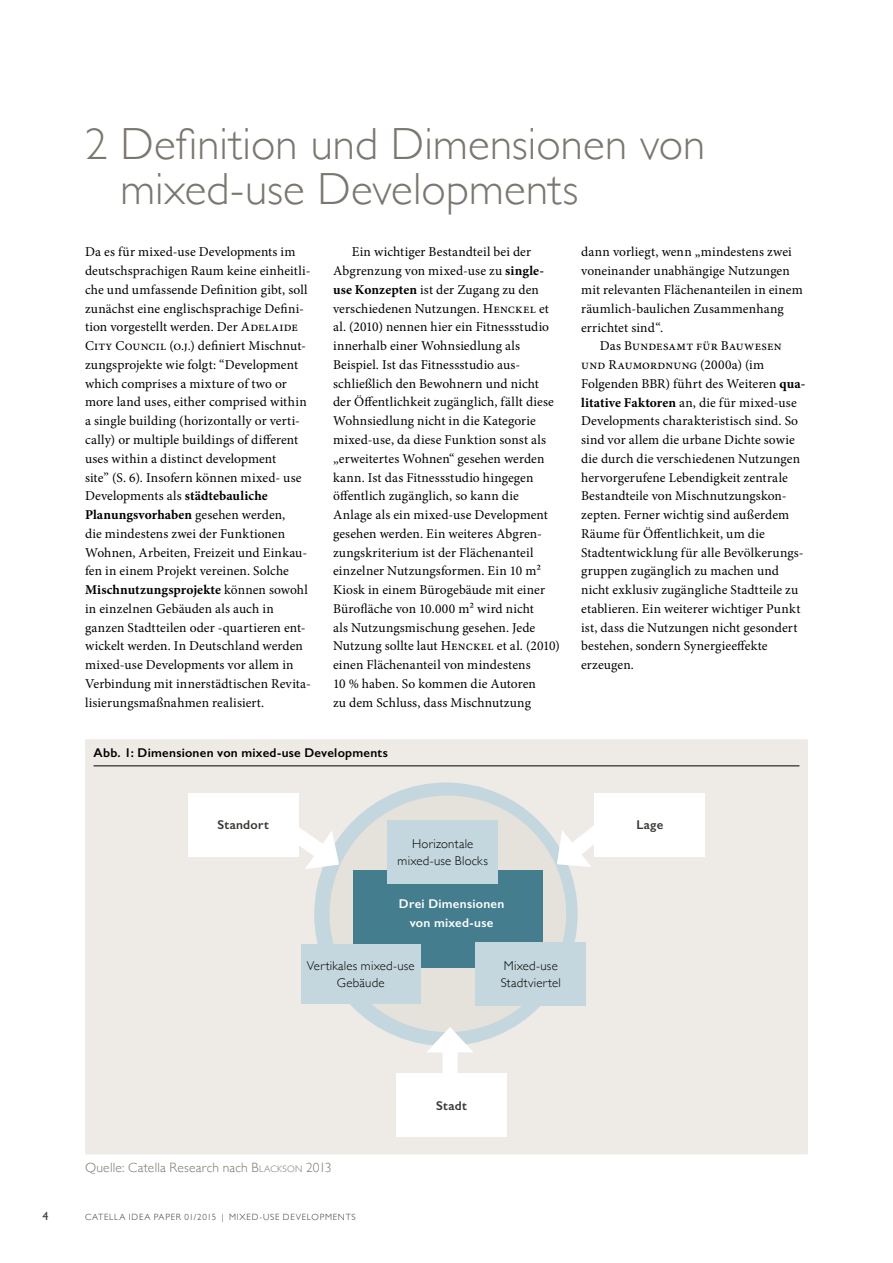
<style>
.page{position:relative;width:893px;height:1263px;background:#fff}
.page>*{position:absolute;margin:0;border:0;box-sizing:border-box;transform-origin:0 0}
.t1{font:300 45px/45px "Gill Sans";letter-spacing:.005em;color:#7a7670}
.t2{font:13.5px/18.8px "Minion Pro";letter-spacing:.01em;color:#000}
.t3{font:300 13.5px "Gill Sans";letter-spacing:.015em;color:#7a7670}
.t4{font:300 12.75px/16.5px "Gill Sans";letter-spacing:.02em;color:#000;text-align:center}
.t5{font:600 12.75px "Gill Sans";letter-spacing:.02em;color:#000}
.t6{font:600 12.75px/18.8px "Gill Sans";letter-spacing:.02em;color:#fff;text-align:center}
.t7{font:600 12.75px "Gill Sans";letter-spacing:.02em;color:#3b3835}
.t8{font:12px "Gill Sans";color:#3b3835}
.t9{font:300 9px "Gill Sans";letter-spacing:.085em;color:#3b3835}
.s1{font-weight:700}
.s2{font-style:inherit}
.s3{font-size:9.45px}
</style>
<div class="page">
<div style="left:85px;top:739px;width:723px;height:415px;background:#eeebe7"></div>
<hr style="left:94px;top:765px;width:705px;height:1px;background:#000">
<div style="left:314px;top:782px;width:264px;height:264px;background:#c4d6de;border-radius:50%"></div>
<svg style="left:548px;top:809px;width:73px;height:67px"></svg>
<svg style="left:265px;top:806px;width:82px;height:70px"></svg>
<div style="left:330px;top:795px;width:236px;height:237px;background:#e5e1db;border-radius:50%"></div>
<div style="left:353px;top:870px;width:189px;height:97px;background:#447d8e"></div>
<div style="left:387px;top:820px;width:111px;height:64px;background:#c4d6de"></div>
<div style="left:595px;top:793px;width:110px;height:64px;background:#fff"></div>
<div style="left:476px;top:942px;width:110px;height:64px;background:#c4d6de"></div>
<div style="left:301px;top:944px;width:119px;height:60px;background:#c4d6de"></div>
<div style="left:188px;top:793px;width:110px;height:64px;background:#fff"></div>
<div style="left:442px;top:1042px;width:15px;height:32px;background:#fff"></div>
<svg style="left:426px;top:1027px;width:48px;height:25px"></svg>
<div style="left:396px;top:1073px;width:111px;height:64px;background:#fff"></div>
<h1 class="t1" style="left:120px;top:119px;width:586px;text-indent:-35px">2 Definition und Dimensionen von mixed-use Developments</h1>
<p class="t2" style="left:85px;top:243px;width:227px">Da es für mixed-use Developments im deutschsprachigen Raum keine einheitli&shy;che und umfassende Definition gibt, soll zunächst eine englischsprachige Defini&shy;tion vorgestellt werden. Der Adelaide City Council (o.j.) definiert Mischnut&shy;zungsprojekte wie folgt: “Development which comprises a mixture of two or more land uses, either comprised within a single building (horizontally or verti&shy;cally) or multiple buildings of different uses within a distinct development<br>site” (S. 6). Insofern können mixed- use Developments als <span class="s1">städtebauliche Planungsvorhaben</span> gesehen werden,<br>die mindestens zwei der Funktionen Wohnen, Arbeiten, Freizeit und Einkau&shy;fen in einem Projekt vereinen. Solche <span class="s1">Mischnutzungsprojekte</span> können sowohl in einzelnen Gebäuden als auch in ganzen Stadtteilen oder -quartieren ent&shy;wickelt werden. In Deutschland werden mixed-use Developments vor allem in Verbindung mit innerstädtischen Revita&shy;lisierungsmaßnahmen realisiert.</p>
<p class="t5" style="left:94px;top:745px;width:296px">Abb. 1: Dimensionen von mixed-use Developments</p>
<p class="t2" style="left:333px;top:243px;width:228px;text-indent:19px">Ein wichtiger Bestandteil bei der Abgrenzung von mixed-use zu <span class="s1">single&shy;use Konzepten</span> ist der Zugang zu den verschiedenen Nutzungen. Henckel et al. (2010) nennen hier ein Fitnessstudio innerhalb einer Wohnsiedlung als Beispiel. Ist das Fitnessstudio aus&shy;schließlich den Bewohnern und nicht der Öffentlichkeit zugänglich, fällt diese Wohnsiedlung nicht in die Kategorie mixed-use, da diese Funktion sonst als „erweitertes Wohnen“ gesehen werden kann. Ist das Fitnessstudio hingegen öffentlich zugänglich, so kann die Anlage als ein mixed-use Development gesehen werden. Ein weiteres Abgren&shy;zungskriterium ist der Flächenanteil einzelner Nutzungsformen. Ein 10 m²<br>Kiosk in einem Bürogebäude mit einer Bürofläche von 10.000 m² wird nicht<br>als Nutzungsmischung gesehen. Jede Nutzung sollte laut Henckel et al. (2010) einen Flächenanteil von mindestens<br>10 % haben. So kommen die Autoren<br>zu dem Schluss, dass Mischnutzung</p>
<p class="t2" style="left:581px;top:243px;width:212px">dann vorliegt, wenn „mindestens zwei</p>
<p class="t2" style="left:581px;top:262px;width:210px">voneinander unabhängige Nutzungen</p>
<p class="t2" style="left:581px;top:280px;width:223px">mit relevanten Flächenanteilen in einem</p>
<p class="t2" style="left:581px;top:299px;width:204px">räumlich-baulichen Zusammenhang</p>
<p class="t2" style="left:581px;top:318px;width:84px">errichtet sind“.</p>
<p class="t2" style="left:600px;top:337px;width:183px">Das Bundesamt für Bauwesen</p>
<p class="t2" style="left:581px;top:355px;width:185px">und Raumordnung (2000a) (im</p>
<p class="t2" style="left:581px;top:374px;width:226px">Folgenden BBR) führt des Weiteren <span class="s1">qua-</span></p>
<p class="t2" style="left:581px;top:393px;width:217px"><span class="s1">litative Faktoren</span> an, die für mixed-use</p>
<p class="t2" style="left:581px;top:412px;width:219px">Developments charakteristisch sind. So</p>
<p class="t2" style="left:581px;top:430px;width:215px">sind vor allem die urbane Dichte sowie</p>
<p class="t2" style="left:581px;top:449px;width:220px">die durch die verschiedenen Nutzungen</p>
<p class="t2" style="left:581px;top:468px;width:208px">hervorgerufene Lebendigkeit zentrale</p>
<p class="t2" style="left:581px;top:487px;width:207px">Bestandteile von Mischnutzungskon-</p>
<p class="t2" style="left:581px;top:505px;width:210px">zepten. Ferner wichtig sind außerdem</p>
<p class="t2" style="left:581px;top:524px;width:185px">Räume für Öffentlichkeit, um die</p>
<p class="t2" style="left:581px;top:543px;width:224px">Stadtentwicklung für alle Bevölkerungs-</p>
<p class="t2" style="left:581px;top:562px;width:199px">gruppen zugänglich zu machen und</p>
<p class="t2" style="left:581px;top:580px;width:219px">nicht exklusiv zugängliche Stadtteile zu</p>
<p class="t2" style="left:581px;top:599px;width:221px">etablieren. Ein weiterer wichtiger Punkt</p>
<p class="t2" style="left:581px;top:618px;width:218px">ist, dass die Nutzungen nicht gesondert</p>
<p class="t2" style="left:581px;top:637px;width:188px">bestehen, sondern Synergieeffekte</p>
<p class="t2" style="left:581px;top:655px;width:54px">erzeugen.</p>
<p class="t7" style="left:217px;top:817px;width:53px">Standort</p>
<p class="t4" style="left:398px;top:835px;width:92px">Horizontale mixed-use Blocks</p>
<p class="t6" style="left:399px;top:894px;width:107px">Drei Dimensionen von mixed-use</p>
<p class="t4" style="left:307px;top:957px;width:109px">Vertikales mixed-use<br>Gebäude</p>
<p class="t4" style="left:501px;top:957px;width:62px;text-align:left">Mixed-use<br>Stadtviertel</p>
<p class="t7" style="left:436px;top:1098px;width:32px">Stadt</p>
<p class="t3" style="left:85px;top:1157px;width:248px">Quelle: Catella Research nach <span class="s2">B</span><span class="s3">LACKSON</span> 2013</p>
<p class="t8" style="left:43px;top:1209px;width:7px">4</p>
<p class="t9" style="left:85px;top:1210px;width:272px">CATELLA IDEA PAPER 01/2015 | MIXED-USE DEVELOPMENTS</p>
<p class="t7" style="left:636px;top:817px;width:28px">Lage</p>
</div>
